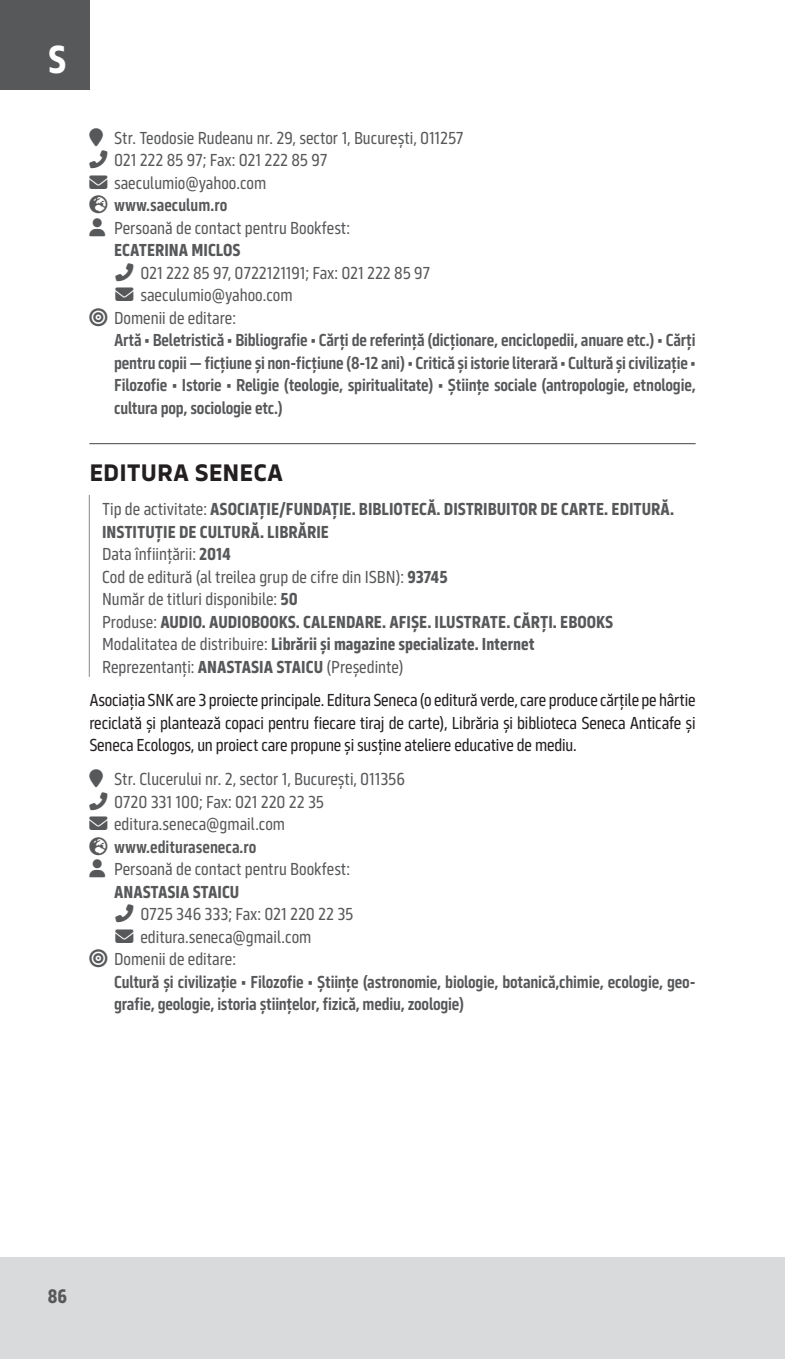
<style>
.page{position:relative;width:785px;height:1359px;background:#fff}
.page>*{position:absolute;margin:0;border:0;box-sizing:border-box;transform-origin:0 0}
.t1{font:700 40.5px "Serca Condensed";color:#fff}
.t2{font:700 24.75px "Serca";color:#231f20}
.t3{font:700 20.25px "Serca Condensed";color:#57585a}
.t4{font:600 18px/22.5px "Serca Condensed";letter-spacing:-.01em;color:#57585a;text-align:justify}
.t5{font:700 18px/22.5px "Serca Condensed";color:#57585a}
.t6{font:18px/22.5px "Serca Condensed";color:#57585a}
.t7{font:18px/22.5px "Serca Condensed";letter-spacing:-.01em;color:#231f20;text-align:justify}
.s1{font-weight:400}
</style>
<div class="page">
<hr style="left:89px;top:443px;width:606px;height:1px;background:#57585a">
<hr style="left:89px;top:495px;width:1px;height:182px;background:#939598">
<div style="left:0;top:1257px;width:759px;height:102px;background:#d9dadc"></div>
<div style="left:759px;top:1257px;width:25px;height:102px;background:#d9dadc"></div>
<div style="left:0;top:0;width:89px;height:89px;background:#57585a"></div>
<h1 class="t1" style="left:48px;top:36px;width:20px">S</h1>
<p class="t6" style="left:114px;top:127px;width:351px">Str. Teodosie Rudeanu nr. 29, sector 1, București, 011257</p>
<p class="t6" style="left:114px;top:149px;width:215px">021 222 85 97; Fax: 021 222 85 97</p>
<p class="t6" style="left:89px;top:172px;width:178px">✉ saeculumio@yahoo.com</p>
<p class="t4" style="left:114px;top:194px;width:115px">www.saeculum.ro</p>
<p class="t6" style="left:114px;top:217px;width:237px">Persoană de contact pentru Bookfest:</p>
<p class="t5" style="left:114px;top:239px;width:128px">ECATERINA MICLOS</p>
<p class="t6" style="left:114px;top:262px;width:317px;text-indent:26px">021 222 85 97, 0722121191; Fax: 021 222 85 97 ✉ saeculumio@yahoo.com<br>Domenii de editare:</p>
<p class="t4" style="left:114px;top:329px;width:583px">Artă • Beletristică • Bibliografie • Cărți de referință (dicționare, enciclopedii, anuare etc.) • Cărți pentru copii — ficțiune și non‑ficțiune (8‑12 ani) • Critică și istorie literară • Cultură și civilizație • Filozofie • Istorie • Religie (teologie, spiritualitate) • Științe sociale (antropologie, etnologie, cultura pop, sociologie etc.)</p>
<h2 class="t2" style="left:89px;top:458px;width:195px">EDITURA SENECA</h2>
<p class="t5" style="left:102px;top:498px;width:573px"><span class="s1">Tip de activitate:</span> ASOCIAȚIE/FUNDAȚIE. BIBLIOTECĂ. DISTRIBUITOR DE CARTE. EDITURĂ.<br>INSTITUȚIE DE CULTURĂ. LIBRĂRIE<br><span class="s1">Data înființării:</span> 2014<br><span class="s1">Cod de editură (al treilea grup de cifre din ISBN):</span> 93745<br><span class="s1">Număr de titluri disponibile:</span> 50<br><span class="s1">Produse:</span> AUDIO. AUDIOBOOKS. CALENDARE. AFIȘE. ILUSTRATE. CĂRȚI. EBOOKS <span class="s1">Modalitatea de distribuire:</span> Librării și magazine specializate. Internet<br><span class="s1">Reprezentanți:</span> ANASTASIA STAICU <span class="s1">(Președinte)</span></p>
<p class="t7" style="left:89px;top:689px;width:607px">Asociația SNK are 3 proiecte principale. Editura Seneca (o editură verde, care produce cărțile pe hârtie reciclată și plantează copaci pentru fiecare tiraj de carte), Librăria și biblioteca Seneca Anticafe și Seneca Ecologos, un proiect care propune și susține ateliere educative de mediu.</p>
<p class="t6" style="left:114px;top:768px;width:292px">Str. Clucerului nr. 2, sector 1, București, 011356</p>
<p class="t6" style="left:114px;top:790px;width:211px">0720 331 100; Fax: 021 220 22 35</p>
<p class="t6" style="left:89px;top:813px;width:197px">✉ editura.seneca@gmail.com</p>
<p class="t4" style="left:114px;top:835px;width:144px">www.edituraseneca.ro</p>
<p class="t6" style="left:114px;top:858px;width:237px">Persoană de contact pentru Bookfest:</p>
<p class="t5" style="left:114px;top:880px;width:127px">ANASTASIA STAICU</p>
<p class="t6" style="left:114px;top:903px;width:241px;text-indent:26px">0725 346 333; Fax: 021 220 22 35 ✉ editura.seneca@gmail.com<br>Domenii de editare:</p>
<p class="t4" style="left:114px;top:970px;width:581px">Cultură și civilizație • Filozofie • Științe (astronomie, biologie, botanică,chimie, ecologie, geo&shy;grafie, geologie, istoria științelor, fizică, mediu, zoologie)</p>
<p class="t3" style="left:48px;top:1284px;width:21px">86</p>
</div>
